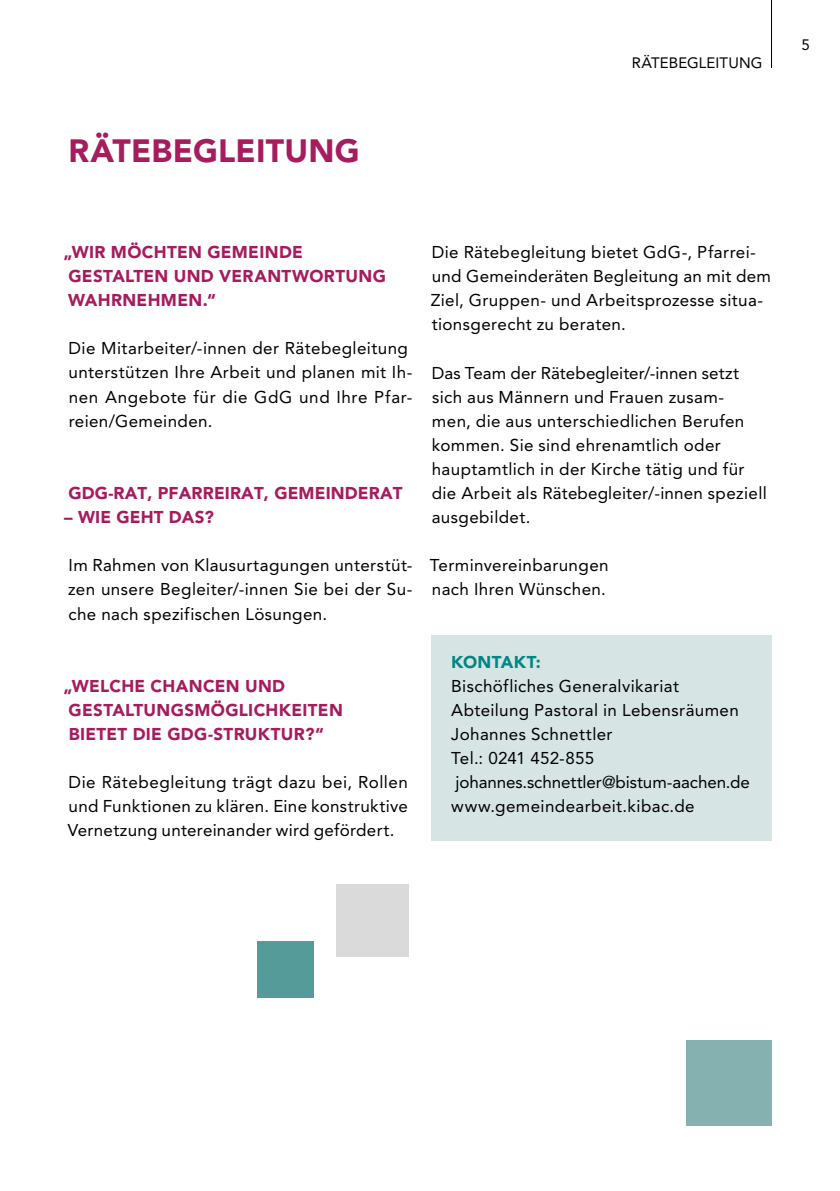
<style>
.page{position:relative;width:840px;height:1191px;background:#fff}
.page>*{position:absolute;margin:0;border:0;box-sizing:border-box;transform-origin:0 0}
.t1{font:900 32px "Avenir";letter-spacing:.01em;color:#a61c5d}
.t2{font:17px/24px "Avenir";letter-spacing:.02em;color:#000}
.t3{font:900 17px/24px "Avenir";letter-spacing:.02em;color:#a61c5d}
.t4{font:900 17px "Avenir";letter-spacing:.02em;color:#008784}
.t5{font:15px "Avenir";letter-spacing:.01em;color:#000}
</style>
<div class="page">
<hr style="left:770px;top:0;width:1px;height:68px;background:#000">
<div style="left:431px;top:635px;width:340px;height:205px;background:#d7e4e4"></div>
<div style="left:257px;top:941px;width:56px;height:56px;background:#549b9a"></div>
<div style="left:336px;top:884px;width:72px;height:73px;background:#dadada"></div>
<div style="left:685px;top:1040px;width:86px;height:85px;background:#85b2b1"></div>
<h1 class="t1" style="left:68px;top:131px;width:293px">RÄTEBEGLEITUNG</h1>
<p class="t5" style="left:631px;top:54px;width:132px">RÄTEBEGLEITUNG</p>
<p class="t3" style="left:63px;top:240px;width:324px">„WIR MÖCHTEN GEMEINDE<br>GESTALTEN UND VERANTWORTUNG<br>WAHRNEHMEN.“</p>
<p class="t2" style="left:68px;top:336px;width:345px">Die Mitarbeiter/-innen der Rätebegleitung unterstützen Ihre Arbeit und planen mit Ih&shy;nen Angebote für die GdG und Ihre Pfar&shy;reien/Gemeinden.</p>
<p class="t3" style="left:68px;top:481px;width:335px">GDG-RAT, PFARREIRAT, GEMEINDERAT</p>
<p class="t3" style="left:64px;top:505px;width:151px">– WIE GEHT DAS?</p>
<p class="t2" style="left:68px;top:553px;width:345px;text-align:justify">Im Rahmen von Klausurtagungen unterstüt&shy;zen unsere Begleiter/-innen Sie bei der Su&shy;che nach spezifischen Lösungen.</p>
<p class="t3" style="left:63px;top:673px;width:281px">„WELCHE CHANCEN UND<br>GESTALTUNGSMÖGLICHKEITEN<br>BIETET DIE GDG-STRUKTUR?“</p>
<p class="t2" style="left:68px;top:770px;width:341px;text-align:justify">Die Rätebegleitung trägt dazu bei, Rollen und Funktionen zu klären. Eine konstruktive Vernetzung untereinander wird gefördert.</p>
<p class="t2" style="left:430px;top:240px;width:341px">Die Rätebegleitung bietet GdG-, Pfarrei&shy;und Gemeinderäten Begleitung an mit dem Ziel, Gruppen- und Arbeitsprozesse situa&shy;tionsgerecht zu beraten.</p>
<p class="t2" style="left:431px;top:361px;width:336px">Das Team der Rätebegleiter/-innen setzt sich aus Männern und Frauen zusam&shy;men, die aus unterschiedlichen Berufen kommen. Sie sind ehrenamtlich oder hauptamtlich in der Kirche tätig und für die Arbeit als Rätebegleiter/-innen speziell ausgebildet.</p>
<p class="t2" style="left:429px;top:553px;width:180px">Terminvereinbarungen nach Ihren Wünschen.</p>
<p class="t4" style="left:451px;top:651px;width:91px">KONTAKT:</p>
<p class="t2" style="left:451px;top:674px;width:300px">Bischöfliches Generalvikariat<br>Abteilung Pastoral in Lebensräumen<br>Johannes Schnettler<br>Tel.: 0241 452-855 johannes.schnettler@bistum-aachen.de www.gemeindearbeit.kibac.de</p>
<p class="t5" style="left:800px;top:36px;width:10px">5</p>
</div>
